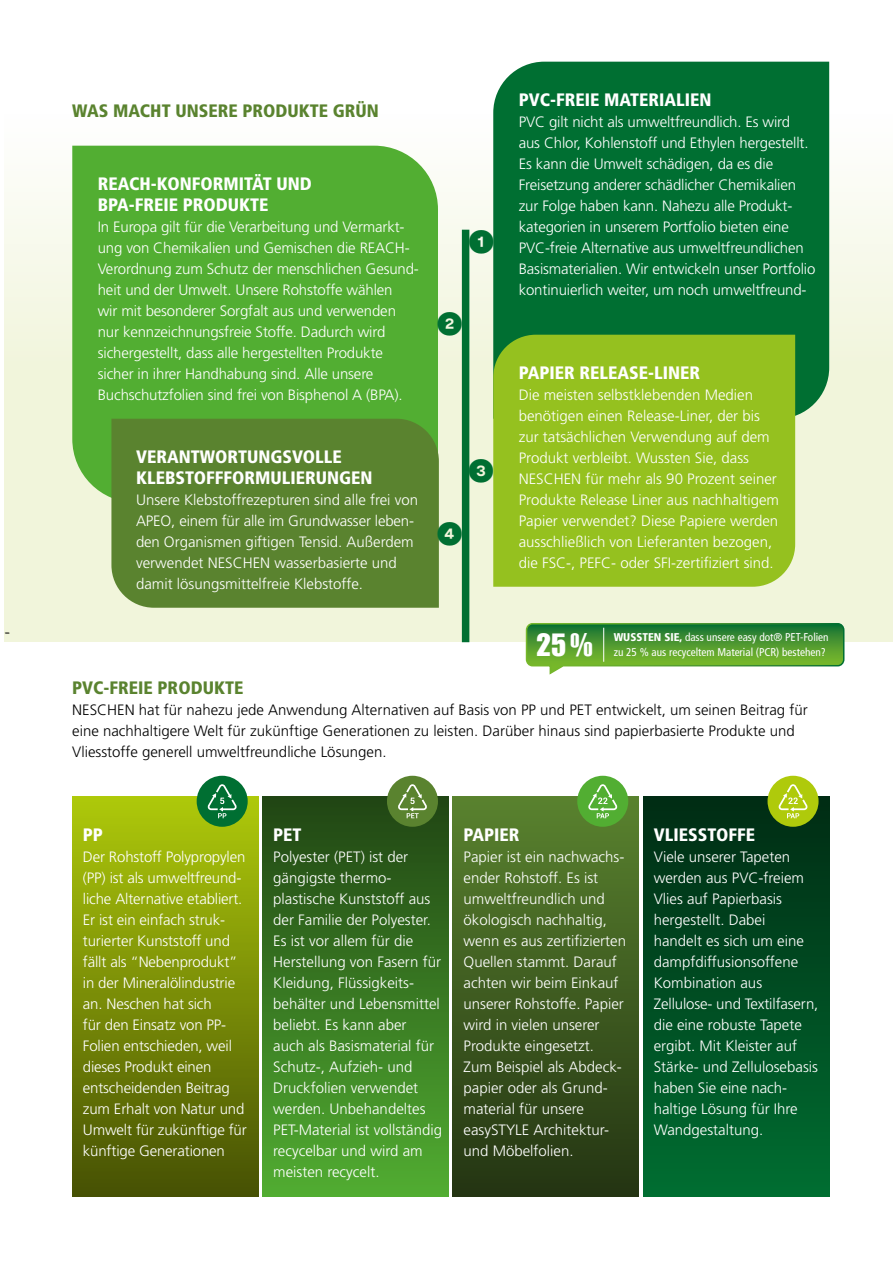
<style>
.page{position:relative;width:893px;height:1263px;background:#fff}
.page>*{position:absolute;margin:0;border:0;box-sizing:border-box;transform-origin:0 0}
.t1{font:31.5px "Impact LT Std";color:#fff}
.t2{font:700 24px "Helvetica Now Text";color:#006f32}
.t3{font:900 condensed 18px/21px "Frutiger LT Std";color:#fff}
.t4{font:900 condensed 18px "Frutiger LT Std";color:#5a832f}
.t5{font:300 15px/21px "Frutiger LT Std";color:#fff}
.t6{font:300 15px/21px "Frutiger LT Std";color:#000}
.t7{font:condensed 11.25px "Frutiger LT Std";color:#fff}
.s1{font-weight:900}
</style>
<div class="page">
<svg style="left:4px;top:115px;width:889px;height:527px;fill:#f1f5db"></svg>
<div style="left:493px;top:62px;width:336px;height:357px;background:#006f32"></div>
<div style="left:453px;top:797px;width:186px;height:400px;background:linear-gradient(to bottom,#59822e,#243412)"></div>
<div style="left:643px;top:797px;width:186px;height:400px;background:linear-gradient(to bottom,#002c14,#006e31)"></div>
<div style="left:72px;top:797px;width:186px;height:400px;background:linear-gradient(to bottom,#aec90a,#465104)"></div>
<div style="left:263px;top:797px;width:186px;height:400px;background:linear-gradient(to bottom,#204514,#51ad31)"></div>
<div style="left:462px;top:230px;width:7px;height:412px;background:#006f32"></div>
<div style="left:72px;top:146px;width:366px;height:357px;background:#52ae32"></div>
<div style="left:111px;top:419px;width:328px;height:189px;background:#5a832f"></div>
<div style="left:493px;top:335px;width:302px;height:252px;background:#95c11f"></div>
<svg style="left:525px;top:622px;width:320px;height:53px;background:#6baa54"></svg>
<hr style="left:603px;top:628px;width:1px;height:34px;background:#fff">
<div style="left:387px;top:776px;width:51px;height:51px;background:#5a832f;border-radius:50%"></div>
<svg style="left:398px;top:784px;width:29px;height:34px"></svg>
<div style="left:197px;top:776px;width:51px;height:51px;background:#006f32;border-radius:50%"></div>
<svg style="left:208px;top:784px;width:29px;height:34px"></svg>
<div style="left:577px;top:776px;width:51px;height:51px;background:#52ae32;border-radius:50%"></div>
<svg style="left:588px;top:784px;width:29px;height:34px"></svg>
<div style="left:767px;top:776px;width:52px;height:51px;background:#afca0b;border-radius:50%"></div>
<svg style="left:778px;top:784px;width:30px;height:34px"></svg>
<p class="t4" style="left:72px;top:100px;width:308px">WAS MACHT UNSERE PRODUKTE GRÜN</p>
<p class="t3" style="left:98px;top:173px;width:215px">REACH-KONFORMITÄT UND<br>BPA-FREIE PRODUKTE</p>
<p class="t5" style="left:98px;top:216px;width:323px">In Europa gilt für die Verarbeitung und Vermarkt&shy;ung von Chemikalien und Gemischen die REACH-Verordnung zum Schutz der menschlichen Gesund&shy;heit und der Umwelt. Unsere Rohstoffe wählen<br>wir mit besonderer Sorgfalt aus und verwenden nur kennzeichnungsfreie Stoffe. Dadurch wird sichergestellt, dass alle hergestellten Produkte sicher in ihrer Handhabung sind. Alle unsere Buchschutzfolien sind frei von Bisphenol A (BPA).</p>
<p class="t3" style="left:136px;top:446px;width:238px">VERANTWORTUNGSVOLLE<br>KLEBSTOFFFORMULIERUNGEN</p>
<p class="t5" style="left:136px;top:489px;width:283px">Unsere Klebstoffrezepturen sind alle frei von APEO, einem für alle im Grundwasser leben&shy;den Organismen giftigen Tensid. Außerdem verwendet NESCHEN wasserbasierte und damit lösungsmittelfreie Klebstoffe.</p>
<h2 class="t2" style="left:468px;top:224px;width:27px">❶</h2>
<h2 class="t2" style="left:437px;top:307px;width:27px">❷</h2>
<h2 class="t2" style="left:468px;top:453px;width:27px">❸</h2>
<h2 class="t2" style="left:437px;top:517px;width:27px">❹</h2>
<p class="t3" style="left:519px;top:89px;width:194px">PVC-FREIE MATERIALIEN</p>
<p class="t5" style="left:519px;top:111px;width:298px">PVC gilt nicht als umweltfreundlich. Es wird<br>aus Chlor, Kohlenstoff und Ethylen hergestellt.<br>Es kann die Umwelt schädigen, da es die Freisetzung anderer schädlicher Chemikalien zur Folge haben kann. Nahezu alle Produkt&shy;kategorien in unserem Portfolio bieten eine PVC-freie Alternative aus umweltfreundlichen Basismaterialien. Wir entwickeln unser Portfolio kontinuierlich weiter, um noch umweltfreund-</p>
<p class="t3" style="left:519px;top:362px;width:183px">PAPIER RELEASE-LINER</p>
<p class="t5" style="left:519px;top:384px;width:262px">Die meisten selbstklebenden Medien benötigen einen Release-Liner, der bis zur tatsächlichen Verwendung auf dem Produkt verbleibt. Wussten Sie, dass NESCHEN für mehr als 90 Prozent seiner Produkte Release Liner aus nachhaltigem Papier verwendet? Diese Papiere werden ausschließlich von Lieferanten bezogen, die FSC-, PEFC- oder SFI-zertifiziert sind.</p>
<h1 class="t1" style="left:536px;top:626px;width:58px">25%</h1>
<p class="t7" style="left:614px;top:631px;width:217px"><span class="s1">WUSSTEN SIE,</span> dass unsere easy dot® PET-Folien</p>
<p class="t7" style="left:614px;top:646px;width:214px">zu 25 % aus recyceltem Material (PCR) bestehen?</p>
<p class="t4" style="left:72px;top:677px;width:173px">PVC-FREIE PRODUKTE</p>
<p class="t6" style="left:72px;top:699px;width:737px">NESCHEN hat für nahezu jede Anwendung Alternativen auf Basis von PP und PET entwickelt, um seinen Beitrag für eine nachhaltigere Welt für zukünftige Generationen zu leisten. Darüber hinaus sind papierbasierte Produkte und<br>Vliesstoffe generell umweltfreundliche Lösungen.</p>
<p class="t3" style="left:83px;top:824px;width:22px">PP</p>
<p class="t5" style="left:83px;top:846px;width:165px">Der Rohstoff Polypropylen (PP) ist als umweltfreund&shy;liche Alternative etabliert.<br>Er ist ein einfach struk&shy;turierter Kunststoff und fällt als “Nebenprodukt” in der Mineralölindustrie an. Neschen hat sich<br>für den Einsatz von PP-<br>Folien entschieden, weil dieses Produkt einen entscheidenden Beitrag zum Erhalt von Natur und<br>Umwelt für zukünftige für künftige Generationen</p>
<p class="t3" style="left:273px;top:824px;width:30px">PET</p>
<p class="t5" style="left:273px;top:846px;width:170px">Polyester (PET) ist der gängigste thermo&shy;plastische Kunststoff aus der Familie der Polyester.<br>Es ist vor allem für die<br>Herstellung von Fasern für<br>Kleidung, Flüssigkeits&shy;behälter und Lebensmittel beliebt. Es kann aber<br>auch als Basismaterial für<br>Schutz-, Aufzieh- und<br>Druckfolien verwendet werden. Unbehandeltes<br>PET-Material ist vollständig recycelbar und wird am meisten recycelt.</p>
<p class="t3" style="left:463px;top:824px;width:58px">PAPIER</p>
<p class="t5" style="left:463px;top:846px;width:164px">Papier ist ein nachwachs&shy;ender Rohstoff. Es ist umweltfreundlich und ökologisch nachhaltig, wenn es aus zertifizierten<br>Quellen stammt. Darauf achten wir beim Einkauf unserer Rohstoffe. Papier wird in vielen unserer<br>Produkte eingesetzt.<br>Zum Beispiel als Abdeck&shy;papier oder als Grund&shy;material für unsere easySTYLE Architektur&shy;und Möbelfolien.</p>
<p class="t3" style="left:654px;top:824px;width:103px">VLIESSTOFFE</p>
<p class="t5" style="left:654px;top:846px;width:166px">Viele unserer Tapeten werden aus PVC-freiem<br>Vlies auf Papierbasis hergestellt. Dabei<br>handelt es sich um eine dampfdiffusionsoffene<br>Kombination aus<br>Zellulose- und Textilfasern, die eine robuste Tapete ergibt. Mit Kleister auf<br>Stärke- und Zellulosebasis haben Sie eine nach&shy;haltige Lösung für Ihre<br>Wandgestaltung.</p>
</div>
